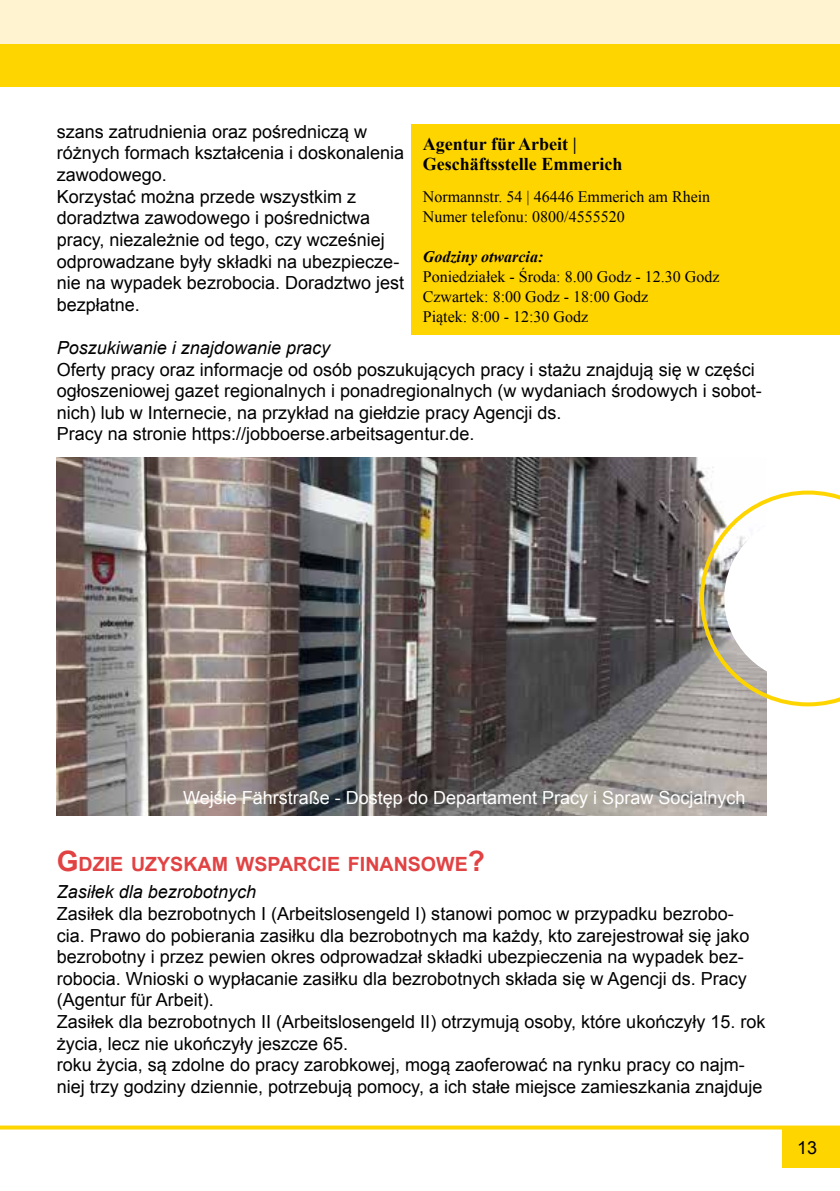
<style>
.page{position:relative;width:840px;height:1191px;background:#fff}
.page>*{position:absolute;margin:0;border:0;box-sizing:border-box;transform-origin:0 0}
.t1{font:700 19.6px "Arial";color:#e14243}
.t2{font:18px/21.6px "Arial";color:#000}
.t3{font:18px "Arial";color:#fff}
.t4{font:italic 18px "Arial";color:#000}
.t5{font:700 18px/20px "Times New Roman";color:#000}
.t6{font:16px/20px "Times New Roman";color:#000}
.t7{font:italic 700 16px "Times New Roman";color:#000}
.s1{font-size:28px}
</style>
<div class="page">
<div style="left:0;top:43px;width:839px;height:43px;background:#ffd500"></div>
<div style="left:0;top:0;width:839px;height:44px;background:#fff4cf"></div>
<div style="left:782px;top:1128px;width:57px;height:40px;background:#ffd500"></div>
<svg style="left:0;top:1125px;width:839px;height:4px;background:#ffda22"></svg>
<div style="left:411px;top:125px;width:428px;height:210px;background:#ffd500"></div>
<img style="left:57px;top:457px;width:708px;height:358px">
<svg style="left:699px;top:490px;width:140px;height:216px"></svg>
<p class="t2" style="left:57px;top:121px;width:349px">szans zatrudnienia oraz pośredniczą w różnych formach kształcenia i doskonalenia zawodowego.<br>Korzystać można przede wszystkim z doradztwa zawodowego i pośrednictwa pracy, niezależnie od tego, czy wcześniej odprowadzane były składki na ubezpiecze&shy;nie na wypadek bezrobocia. Doradztwo jest bezpłatne.</p>
<p class="t4" style="left:57px;top:336px;width:275px">Poszukiwanie i znajdowanie pracy</p>
<p class="t2" style="left:57px;top:359px;width:706px">Oferty pracy oraz informacje od osób poszukujących pracy i stażu znajdują się w części ogłoszeniowej gazet regionalnych i ponadregionalnych (w wydaniach środowych i sobot&shy;nich) lub w Internecie, na przykład na giełdzie pracy Agencji ds.<br>Pracy na stronie https://jobboerse.arbeitsagentur.de.</p>
<p class="t5" style="left:422px;top:134px;width:201px">Agentur für Arbeit |<br>Geschäftsstelle Emmerich</p>
<p class="t6" style="left:422px;top:186px;width:289px">Normannstr. 54 | 46446 Emmerich am Rhein<br>Numer telefonu: 0800/4555520</p>
<p class="t7" style="left:422px;top:245px;width:122px">Godziny otwarcia:</p>
<p class="t6" style="left:422px;top:266px;width:298px">Poniedziałek - Środa: 8.00 Godz - 12.30 Godz<br>Czwartek: 8:00 Godz - 18:00 Godz<br>Piątek: 8:00 - 12:30 Godz</p>
<p class="t3" style="left:183px;top:786px;width:563px">Wejśie Fährstraße - Dostęp do Departament Pracy i Spraw Socjalnych</p>
<p class="t1" style="left:57px;top:851px;width:429px"><span class="s1">G</span> DZIE UZYSKAM WSPARCIE FINANSOWE<span class="s1">?</span></p>
<p class="t4" style="left:57px;top:880px;width:201px">Zasiłek dla bezrobotnych</p>
<p class="t2" style="left:57px;top:903px;width:709px">Zasiłek dla bezrobotnych I (Arbeitslosengeld I) stanowi pomoc w przypadku bezrobo&shy;cia. Prawo do pobierania zasiłku dla bezrobotnych ma każdy, kto zarejestrował się jako bezrobotny i przez pewien okres odprowadzał składki ubezpieczenia na wypadek bez&shy;robocia. Wnioski o wypłacanie zasiłku dla bezrobotnych składa się w Agencji ds. Pracy (Agentur für Arbeit).<br>Zasiłek dla bezrobotnych II (Arbeitslosengeld II) otrzymują osoby, które ukończyły 15. rok życia, lecz nie ukończyły jeszcze 65.<br>roku życia, są zdolne do pracy zarobkowej, mogą zaoferować na rynku pracy co najm&shy;niej trzy godziny dziennie, potrzebują pomocy, a ich stałe miejsce zamieszkania znajduje</p>
<p class="t2" style="left:796px;top:1137px;width:22px">13</p>
</div>
